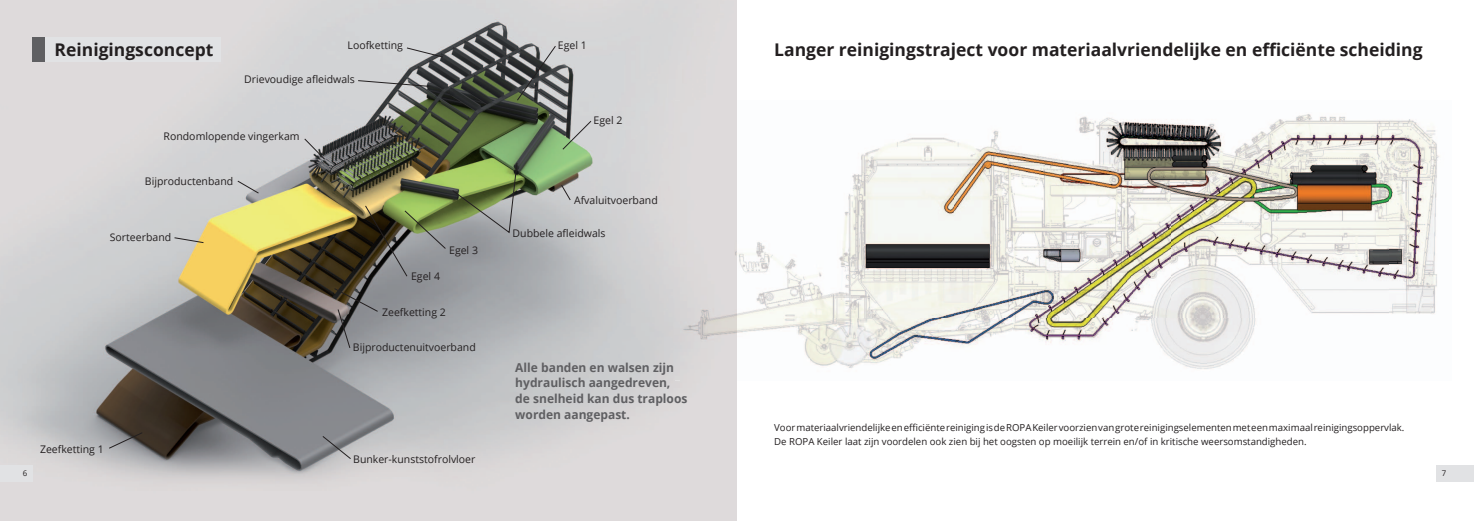
<style>
.page{position:relative;width:1474px;height:521px;background:#fff}
.page>*{position:absolute;margin:0;border:0;box-sizing:border-box;transform-origin:0 0}
.t1{font:700 17.5px "Open Sans";color:#231f20}
.t2{font:700 12.25px/15.8px "Open Sans";color:#5f5f62}
.t3{font:10.5px "Open Sans";color:#231f20}
.t4{font:9.62px/14px "Open Sans";color:#231f20}
.t5{font:7.88px "Open Sans";color:#231f20}
</style>
<div class="page">
<img style="left:0;top:0;width:737px;height:521px">
<svg style="left:173px;top:237px;width:31px;height:7px"></svg>
<svg style="left:237px;top:180px;width:23px;height:14px"></svg>
<svg style="left:303px;top:138px;width:23px;height:22px"></svg>
<svg style="left:357px;top:80px;width:73px;height:7px"></svg>
<svg style="left:406px;top:47px;width:38px;height:11px"></svg>
<svg style="left:516px;top:45px;width:40px;height:56px"></svg>
<svg style="left:561px;top:120px;width:31px;height:30px"></svg>
<svg style="left:560px;top:184px;width:11px;height:17px"></svg>
<svg style="left:364px;top:162px;width:154px;height:115px"></svg>
<svg style="left:333px;top:287px;width:46px;height:62px"></svg>
<svg style="left:108px;top:431px;width:35px;height:18px"></svg>
<svg style="left:321px;top:435px;width:31px;height:25px"></svg>
<img style="left:675px;top:100px;width:5px;height:280px">
<img style="left:680px;top:100px;width:760px;height:281px">
<div style="left:39px;top:37px;width:182px;height:25px;background:#e1e2e4"></div>
<div style="left:32px;top:37px;width:13px;height:25px;background:#5f5f62"></div>
<div style="left:0;top:465px;width:32px;height:16px;background:#e1e2e4"></div>
<div style="left:1436px;top:465px;width:37px;height:16px;background:#e1e2e4"></div>
<h1 class="t1" style="left:55px;top:37px;width:160px">Reinigingsconcept</h1>
<p class="t3" style="left:347px;top:38px;width:57px">Loofketting</p>
<p class="t3" style="left:244px;top:72px;width:112px">Drievoudige afleidwals</p>
<p class="t3" style="left:164px;top:129px;width:138px">Rondomlopende vingerkam</p>
<p class="t3" style="left:145px;top:174px;width:90px">Bijproductenband</p>
<p class="t3" style="left:110px;top:230px;width:63px">Sorteerband</p>
<p class="t3" style="left:40px;top:442px;width:65px">Zeefketting 1</p>
<p class="t3" style="left:411px;top:269px;width:30px">Egel 4</p>
<p class="t3" style="left:449px;top:243px;width:30px">Egel 3</p>
<p class="t3" style="left:382px;top:305px;width:65px">Zeefketting 2</p>
<p class="t3" style="left:353px;top:340px;width:124px">Bijproductenuitvoerband</p>
<p class="t3" style="left:353px;top:452px;width:124px">Bunker-kunststofrolvloer</p>
<p class="t3" style="left:558px;top:38px;width:30px">Egel 1</p>
<p class="t3" style="left:593px;top:113px;width:30px">Egel 2</p>
<p class="t3" style="left:574px;top:193px;width:85px">Afvaluitvoerband</p>
<p class="t3" style="left:512px;top:226px;width:94px">Dubbele afleidwals</p>
<p class="t2" style="left:515px;top:359px;width:174px">Alle banden en walsen zijn hydraulisch aangedreven, de snelheid kan dus traploos worden aangepast.</p>
<h1 class="t1" style="left:774px;top:37px;width:650px">Langer reinigingstraject voor materiaalvriendelijke en efficiënte scheiding</h1>
<p class="t4" style="left:774px;top:420px;width:631px">Voor materiaalvriendelijke en efficiënte reiniging is de ROPA Keiler voorzien van grote reinigingselementen met een maximaal reinigingsoppervlak.<br>De ROPA Keiler laat zijn voordelen ook zien bij het oogsten op moeilijk terrein en/of in kritische weersomstandigheden.</p>
<p class="t5" style="left:23px;top:468px;width:6px">6</p>
<p class="t5" style="left:1441px;top:468px;width:6px">7</p>
</div>
